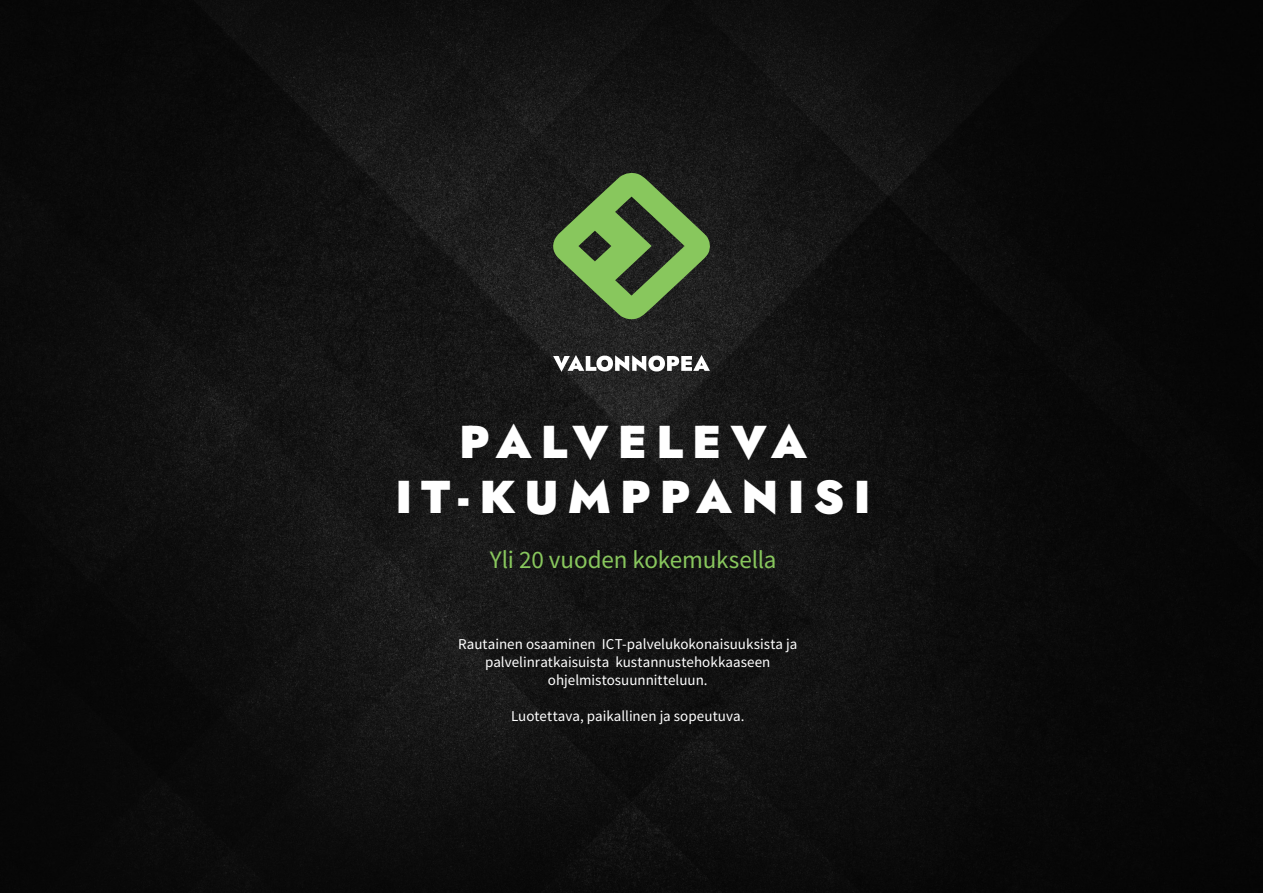
<style>
.page{position:relative;width:1263px;height:893px;background:#fff}
.page>*{position:absolute;margin:0;border:0;box-sizing:border-box;transform-origin:0 0}
.t1{font:900 46.05px/55.2px "Jost";letter-spacing:.2em;color:#fff;text-align:center}
.t2{font:25.05px "Source Sans Pro";letter-spacing:-.005em;color:#88c75d}
.t3{font:15px/18px "Source Sans Pro";color:#fff;text-align:center}
</style>
<div class="page">
<img style="left:0;top:0;width:1263px;height:893px">
<svg style="left:551px;top:172px;width:160px;height:148px;background:#4c6739"></svg>
<svg style="left:553px;top:355px;width:157px;height:17px"></svg>
<h1 class="t1" style="left:396px;top:414px;width:477px">PALVELEVA<br>IT-KUMPPANISI</h1>
<h2 class="t2" style="left:490px;top:543px;width:288px">Yli 20 vuoden kokemuksella</h2>
<p class="t3" style="left:458px;top:635px;width:341px">Rautainen osaaminen ICT-palvelukokonaisuuksista ja palvelinratkaisuista kustannustehokkaaseen ohjelmistosuunnitteluun.</p>
<p class="t3" style="left:511px;top:707px;width:235px">Luotettava, paikallinen ja sopeutuva.</p>
</div>
